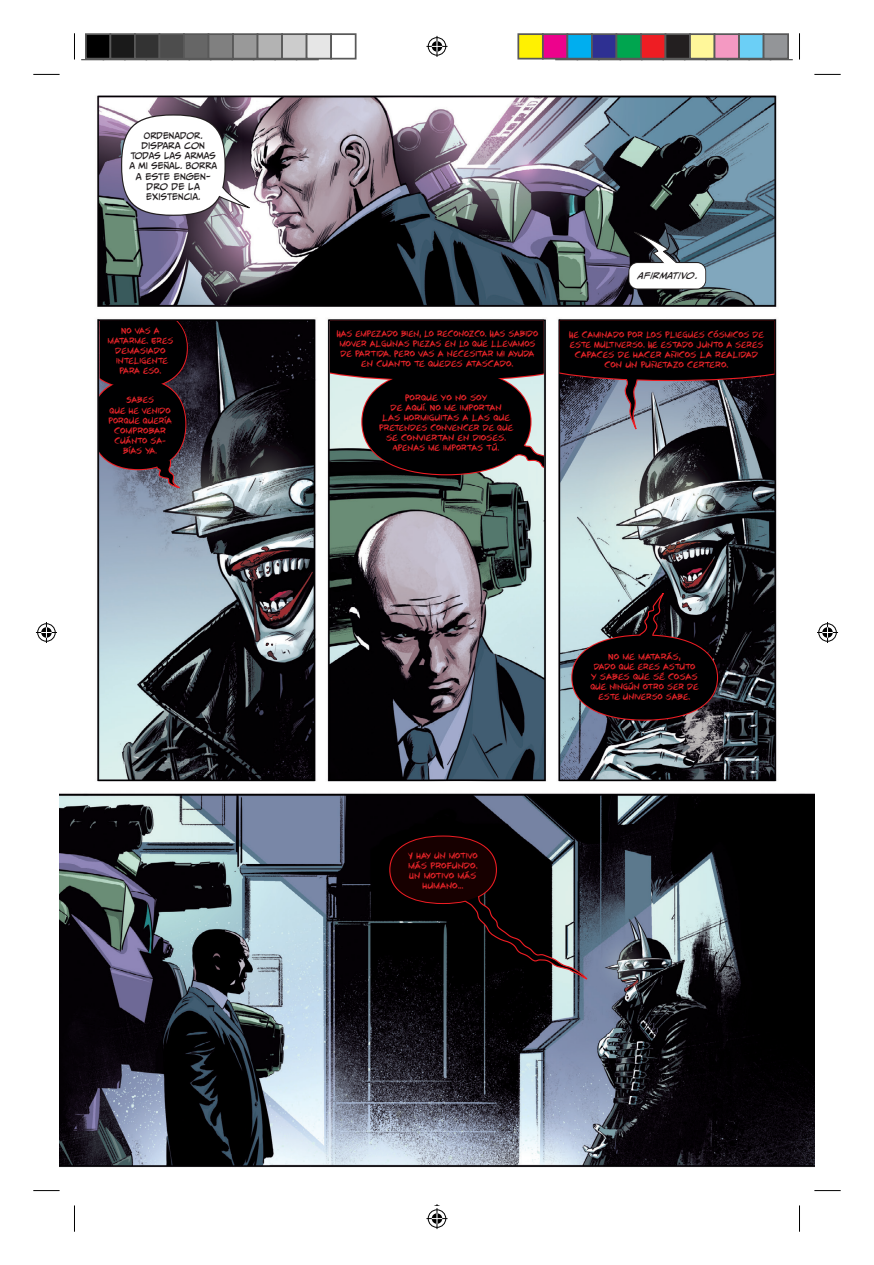
<style>
.page{position:relative;width:874px;height:1265px;background:#fff}
.page>*{position:absolute;margin:0;border:0;box-sizing:border-box;transform-origin:0 0}
.t1{font:8.4px/10.2px "CC Tim Sale Brush";color:#e62429;text-align:center}
.t2{font:8.4px/10.2px "CC Tim Sale Brush";color:#e62429;text-align:center;scale:1.05 1}
.t3{font:8.4px/10.2px "CC Meanwhile";color:#231f20;text-align:center}
.t4{font:italic 8.4px "CC Meanwhile";letter-spacing:.01em;color:#231f20;scale:1.05 1}
</style>
<div class="page">
<img style="left:60px;top:60px;width:754px;height:1108px">
<svg style="left:121px;top:114px;width:104px;height:102px"></svg>
<svg style="left:571px;top:634px;width:146px;height:87px"></svg>
<svg style="left:628px;top:262px;width:77px;height:28px"></svg>
<svg style="left:389px;top:836px;width:107px;height:68px"></svg>
<svg style="left:194px;top:156px;width:56px;height:55px"></svg>
<svg style="left:628px;top:593px;width:36px;height:45px;background:#2f1e21"></svg>
<svg style="left:449px;top:867px;width:141px;height:114px;background:#302f30"></svg>
<svg style="left:506px;top:436px;width:37px;height:41px"></svg>
<svg style="left:626px;top:229px;width:59px;height:51px;background:#3b4049"></svg>
<div style="left:122px;top:116px;width:102px;height:99px;background:#fff;border-radius:50%"></div>
<div style="left:572px;top:636px;width:144px;height:84px;background:#000001;border-radius:50%"></div>
<div style="left:362px;top:369px;width:168px;height:105px;background:#000001;border-radius:50%"></div>
<div style="left:390px;top:837px;width:105px;height:66px;background:#170000;border-radius:50%"></div>
<svg style="left:559px;top:321px;width:215px;height:117px;background:#32333b"></svg>
<div style="left:330px;top:321px;width:213px;height:60px;background:#000001"></div>
<svg style="left:99px;top:321px;width:89px;height:169px;background:#181419"></svg>
<div style="left:629px;top:263px;width:76px;height:25px;background:#fff;border-radius:8px"></div>
<svg style="left:81px;top:60px;width:237px;height:1px"></svg>
<svg style="left:555px;top:60px;width:237px;height:1px"></svg>
<svg style="left:33px;top:74px;width:27px;height:1px"></svg>
<svg style="left:814px;top:74px;width:26px;height:1px"></svg>
<svg style="left:33px;top:1190px;width:27px;height:1px"></svg>
<svg style="left:814px;top:1190px;width:26px;height:1px"></svg>
<svg style="left:74px;top:33px;width:1px;height:27px"></svg>
<svg style="left:74px;top:1205px;width:1px;height:27px"></svg>
<svg style="left:426px;top:36px;width:21px;height:25px"></svg>
<svg style="left:426px;top:1204px;width:21px;height:25px"></svg>
<svg style="left:36px;top:622px;width:21px;height:21px"></svg>
<svg style="left:817px;top:622px;width:20px;height:21px"></svg>
<div style="left:86px;top:34px;width:24px;height:25px;background:#000"></div>
<div style="left:85px;top:33px;width:26px;height:27px;border:2px solid #595959"></div>
<div style="left:110px;top:34px;width:25px;height:25px;background:#1a1a1a"></div>
<div style="left:109px;top:33px;width:27px;height:27px;border:2px solid #595959"></div>
<div style="left:135px;top:34px;width:24px;height:25px;background:#333"></div>
<div style="left:134px;top:33px;width:26px;height:27px;border:2px solid #595959"></div>
<div style="left:159px;top:34px;width:25px;height:25px;background:#4d4d4d"></div>
<div style="left:158px;top:33px;width:27px;height:27px;border:2px solid #595959"></div>
<div style="left:184px;top:34px;width:24px;height:25px;background:#666"></div>
<div style="left:183px;top:33px;width:26px;height:27px;border:2px solid #595959"></div>
<div style="left:208px;top:34px;width:25px;height:25px;background:#808080"></div>
<div style="left:207px;top:33px;width:27px;height:27px;border:2px solid #595959"></div>
<div style="left:233px;top:34px;width:24px;height:25px;background:#999"></div>
<div style="left:232px;top:33px;width:26px;height:27px;border:2px solid #595959"></div>
<div style="left:257px;top:34px;width:25px;height:25px;background:#b3b3b3"></div>
<div style="left:256px;top:33px;width:27px;height:27px;border:2px solid #595959"></div>
<div style="left:282px;top:34px;width:24px;height:25px;background:#ccc"></div>
<div style="left:281px;top:33px;width:26px;height:27px;border:2px solid #595959"></div>
<div style="left:306px;top:34px;width:25px;height:25px;background:#e6e6e6"></div>
<div style="left:305px;top:33px;width:27px;height:27px;border:2px solid #595959"></div>
<div style="left:330px;top:33px;width:26px;height:27px;border:2px solid #595959"></div>
<div style="left:518px;top:34px;width:24px;height:25px;background:#fff101"></div>
<div style="left:517px;top:33px;width:26px;height:27px;border:2px solid #595959"></div>
<div style="left:542px;top:34px;width:25px;height:25px;background:#ed028c"></div>
<div style="left:541px;top:33px;width:27px;height:27px;border:2px solid #595959"></div>
<div style="left:567px;top:34px;width:24px;height:25px;background:#00aeef"></div>
<div style="left:566px;top:33px;width:26px;height:27px;border:2px solid #595959"></div>
<div style="left:591px;top:34px;width:25px;height:25px;background:#2e3092"></div>
<div style="left:590px;top:33px;width:27px;height:27px;border:2px solid #595959"></div>
<div style="left:616px;top:34px;width:24px;height:25px;background:#00a54f"></div>
<div style="left:615px;top:33px;width:26px;height:27px;border:2px solid #595959"></div>
<div style="left:640px;top:34px;width:25px;height:25px;background:#ee1d23"></div>
<div style="left:639px;top:33px;width:27px;height:27px;border:2px solid #595959"></div>
<div style="left:665px;top:34px;width:24px;height:25px;background:#231f20"></div>
<div style="left:664px;top:33px;width:26px;height:27px;border:2px solid #595959"></div>
<div style="left:689px;top:34px;width:25px;height:25px;background:#fff79a"></div>
<div style="left:688px;top:33px;width:27px;height:27px;border:2px solid #595959"></div>
<div style="left:714px;top:34px;width:24px;height:25px;background:#f499c2"></div>
<div style="left:713px;top:33px;width:26px;height:27px;border:2px solid #595959"></div>
<div style="left:738px;top:34px;width:25px;height:25px;background:#6bcff6"></div>
<div style="left:737px;top:33px;width:27px;height:27px;border:2px solid #595959"></div>
<div style="left:763px;top:34px;width:24px;height:25px;background:#939598"></div>
<div style="left:762px;top:33px;width:26px;height:27px;border:2px solid #595959"></div>
<p class="t3" style="left:129px;top:131px;width:89px">ORDENADOR.<br>DISPARA CON<br>TODAS LAS ARMAS<br>A MI SEÑAL. BORRA<br>A ESTE ENGEN-<br>DRO DE LA<br>EXISTENCIA.</p>
<p class="t1" style="left:107px;top:325px;width:67px">NO VAS A<br>MATARME. ERES<br>DEMASIADO<br>INTELIGENTE<br>PARA ESO.</p>
<p class="t1" style="left:108px;top:395px;width:65px">SABES<br>QUE HE VENIDO<br>PORQUE QUERÍA<br>COMPROBAR<br>CUÁNTO SA-<br>BÍAS YA.</p>
<p class="t1" style="left:336px;top:328px;width:203px">HAS EMPEZADO BIEN, LO RECONOZCO. HAS SABIDO MOVER ALGUNAS PIEZAS EN LO QUE LLEVAMOS DE PARTIDA. PERO VAS A NECESITAR MI AYUDA EN CUANTO TE QUEDES ATASCADO.</p>
<p class="t2" style="left:379px;top:392px;width:129px">PORQUE YO NO SOY<br>DE AQUÍ. NO ME IMPORTAN<br>LAS HORMIGUITAS A LAS QUE<br>PRETENDES CONVENCER DE QUE<br>SE CONVIERTAN EN DIOSES.<br>APENAS ME IMPORTAS TÚ.</p>
<p class="t4" style="left:638px;top:271px;width:57px">AFIRMATIVO.</p>
<p class="t1" style="left:569px;top:329px;width:196px">HE CAMINADO POR LOS PLIEGUES CÓSMICOS DE ESTE MULTIVERSO. HE ESTADO JUNTO A SERES CAPACES DE HACER AÑICOS LA REALIDAD CON UN PUÑETAZO CERTERO.</p>
<p class="t1" style="left:408px;top:850px;width:71px">Y HAY UN MOTIVO<br>MÁS PROFUNDO.<br>UN MOTIVO MÁS<br>HUMANO...</p>
<p class="t2" style="left:590px;top:651px;width:104px">NO ME MATARÁS,<br>DADO QUE ERES ASTUTO<br>Y SABES QUE SÉ COSAS<br>QUE NINGÚN OTRO SER DE<br>ESTE UNIVERSO SABE.</p>
</div>
